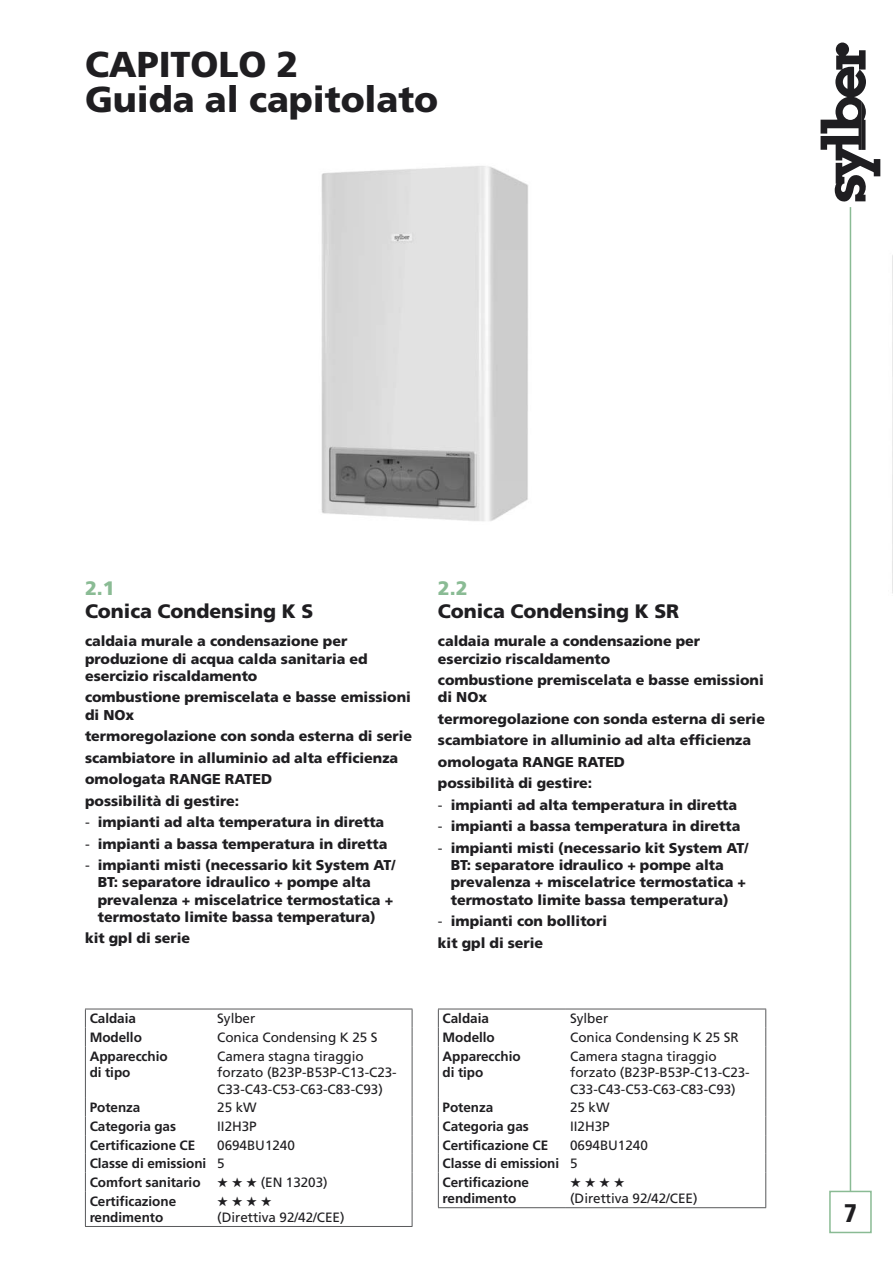
<style>
.page{position:relative;width:893px;height:1263px;background:#fff}
.page>*{position:absolute;margin:0;border:0;box-sizing:border-box;transform-origin:0 0}
.t1{font:900 36px/34.5px "Frutiger LT Std";letter-spacing:-.005em;color:#1f1e21}
.t2{font:900 condensed 25.5px "Frutiger LT Std";color:#1f1e21}
.t3{font:900 19.5px "Frutiger LT Std";letter-spacing:-.005em;color:#1f1e21}
.t4{font:900 19.5px "Frutiger LT Std";color:#8abb94}
.t5{font:900 14.25px/17.2px "Frutiger LT Std";letter-spacing:-.005em;color:#1f1e21}
.t6{font:700 13.5px/18.8px "Frutiger LT Std";letter-spacing:-.005em;color:#1f1e21}
.t7{font:13.5px/16.5px "Frutiger LT Std";letter-spacing:-.005em;color:#1f1e21}
.t8{font:13.5px "Zapf Dingbats ITC";color:#1f1e21}
.s1{font-weight:400}
</style>
<div class="page">
<hr style="left:850px;top:207px;width:1px;height:1022px;background:#8abb94">
<div style="left:829px;top:1191px;width:43px;height:42px;background:#fff;border:2px solid #8abb94"></div>
<svg style="left:821px;top:43px;width:59px;height:159px"></svg>
<img style="left:321px;top:166px;width:207px;height:355px">
<img style="left:892px;top:255px;width:1px;height:339px">
<hr style="left:438px;top:1009px;width:128px;height:1px;background:#58595b">
<hr style="left:566px;top:1009px;width:200px;height:1px;background:#58595b">
<svg style="left:438px;top:1009px;width:1px;height:37px"></svg>
<svg style="left:765px;top:1009px;width:1px;height:37px"></svg>
<hr style="left:438px;top:1046px;width:1px;height:52px;background:#58595b">
<hr style="left:765px;top:1046px;width:1px;height:52px;background:#58595b">
<svg style="left:438px;top:1098px;width:1px;height:74px"></svg>
<svg style="left:765px;top:1098px;width:1px;height:74px"></svg>
<hr style="left:438px;top:1172px;width:1px;height:35px;background:#58595b">
<hr style="left:765px;top:1172px;width:1px;height:35px;background:#58595b">
<hr style="left:438px;top:1207px;width:128px;height:1px;background:#58595b">
<hr style="left:566px;top:1207px;width:200px;height:1px;background:#58595b">
<hr style="left:85px;top:1009px;width:128px;height:1px;background:#58595b">
<hr style="left:213px;top:1009px;width:199px;height:1px;background:#58595b">
<svg style="left:85px;top:1009px;width:1px;height:37px"></svg>
<svg style="left:412px;top:1009px;width:1px;height:37px"></svg>
<hr style="left:85px;top:1046px;width:1px;height:52px;background:#58595b">
<hr style="left:412px;top:1046px;width:1px;height:52px;background:#58595b">
<svg style="left:85px;top:1098px;width:1px;height:93px"></svg>
<svg style="left:412px;top:1098px;width:1px;height:93px"></svg>
<hr style="left:85px;top:1191px;width:1px;height:35px;background:#58595b">
<hr style="left:412px;top:1191px;width:1px;height:35px;background:#58595b">
<hr style="left:85px;top:1226px;width:128px;height:1px;background:#58595b">
<hr style="left:213px;top:1226px;width:199px;height:1px;background:#58595b">
<h1 class="t1" style="left:85px;top:47px;width:355px">CAPITOLO 2<br>Guida al capitolato</h1>
<h3 class="t4" style="left:85px;top:576px;width:31px">2.1</h3>
<h3 class="t3" style="left:85px;top:599px;width:230px">Conica Condensing K S</h3>
<p class="t5" style="left:85px;top:633px;width:284px">caldaia murale a condensazione per produzione di acqua calda sanitaria ed esercizio riscaldamento</p>
<p class="t5" style="left:85px;top:689px;width:327px">combustione premiscelata e basse emissioni di NOx</p>
<p class="t5" style="left:85px;top:725px;width:329px;line-height:21.5px">termoregolazione con sonda esterna di serie scambiatore in alluminio ad alta efficienza omologata RANGE RATED<br>possibilità di gestire:</p>
<p class="t5" style="left:85px;top:813px;width:301px"><span class="s1">-</span> impianti ad alta temperatura in diretta</p>
<p class="t5" style="left:85px;top:835px;width:304px"><span class="s1">-</span> impianti a bassa temperatura in diretta</p>
<p class="t5" style="left:98px;top:856px;width:299px;text-indent:-13px"><span class="s1">-</span> impianti misti (necessario kit System AT/ BT: separatore idraulico + pompe alta prevalenza + miscelatrice termostatica + termostato limite bassa temperatura)</p>
<p class="t5" style="left:85px;top:930px;width:107px">kit gpl di serie</p>
<p class="t6" style="left:90px;top:1009px;width:48px">Caldaia</p>
<p class="t7" style="left:217px;top:1010px;width:40px">Sylber</p>
<p class="t6" style="left:90px;top:1028px;width:54px">Modello</p>
<p class="t7" style="left:217px;top:1029px;width:162px">Conica Condensing K 25 S</p>
<p class="t6" style="left:90px;top:1048px;width:80px;line-height:16.5px">Apparecchio di tipo</p>
<p class="t7" style="left:217px;top:1048px;width:181px">Camera stagna tiraggio forzato (B23P-B53P-C13-C23-<br>C33-C43-C53-C63-C83-C93)</p>
<p class="t6" style="left:90px;top:1098px;width:52px">Potenza</p>
<p class="t7" style="left:217px;top:1099px;width:41px">25 kW</p>
<p class="t6" style="left:90px;top:1117px;width:88px">Categoria gas</p>
<p class="t7" style="left:217px;top:1118px;width:41px">II2H3P</p>
<p class="t6" style="left:90px;top:1135px;width:107px">Certificazione CE</p>
<p class="t6" style="left:90px;top:1135px;width:240px;text-indent:128px"><span class="s1">0694BU1240<br></span>Classe di emissioni <span class="s1">5<br></span>Comfort sanitario ★ ★ ★ <span class="s1">(EN 13203)<br></span>Certificazione</p>
<p class="t6" style="left:90px;top:1208px;width:75px">rendimento</p>
<p class="t8" style="left:217px;top:1195px;width:56px">★ ★ ★ ★</p>
<p class="t7" style="left:217px;top:1209px;width:129px">(Direttiva 92/42/CEE)</p>
<h3 class="t4" style="left:438px;top:576px;width:31px">2.2</h3>
<h3 class="t3" style="left:438px;top:599px;width:243px">Conica Condensing K SR</h3>
<p class="t5" style="left:438px;top:633px;width:264px">caldaia murale a condensazione per esercizio riscaldamento</p>
<p class="t5" style="left:438px;top:671px;width:327px">combustione premiscelata e basse emissioni di NOx</p>
<p class="t5" style="left:438px;top:708px;width:329px;line-height:21.5px">termoregolazione con sonda esterna di serie scambiatore in alluminio ad alta efficienza omologata RANGE RATED<br>possibilità di gestire:</p>
<p class="t5" style="left:438px;top:796px;width:301px"><span class="s1">-</span> impianti ad alta temperatura in diretta</p>
<p class="t5" style="left:438px;top:818px;width:304px"><span class="s1">-</span> impianti a bassa temperatura in diretta</p>
<p class="t5" style="left:451px;top:839px;width:299px;text-indent:-13px"><span class="s1">-</span> impianti misti (necessario kit System AT/ BT: separatore idraulico + pompe alta prevalenza + miscelatrice termostatica + termostato limite bassa temperatura)</p>
<p class="t5" style="left:438px;top:910px;width:171px;line-height:21.5px"><span class="s1">-</span> impianti con bollitori kit gpl di serie</p>
<p class="t6" style="left:443px;top:1009px;width:48px">Caldaia</p>
<p class="t7" style="left:570px;top:1010px;width:40px">Sylber</p>
<p class="t6" style="left:443px;top:1028px;width:54px">Modello</p>
<p class="t7" style="left:570px;top:1029px;width:170px">Conica Condensing K 25 SR</p>
<p class="t6" style="left:443px;top:1048px;width:80px;line-height:16.5px">Apparecchio di tipo</p>
<p class="t7" style="left:570px;top:1048px;width:181px">Camera stagna tiraggio forzato (B23P-B53P-C13-C23-<br>C33-C43-C53-C63-C83-C93)</p>
<p class="t6" style="left:443px;top:1098px;width:52px">Potenza</p>
<p class="t7" style="left:570px;top:1099px;width:41px">25 kW</p>
<p class="t6" style="left:443px;top:1117px;width:88px">Categoria gas</p>
<p class="t7" style="left:570px;top:1118px;width:41px">II2H3P</p>
<p class="t6" style="left:443px;top:1135px;width:107px">Certificazione CE</p>
<p class="t6" style="left:443px;top:1135px;width:207px;text-indent:128px"><span class="s1">0694BU1240<br></span>Classe di emissioni <span class="s1">5<br></span>Certificazione</p>
<p class="t6" style="left:443px;top:1189px;width:75px">rendimento</p>
<p class="t8" style="left:570px;top:1176px;width:56px">★ ★ ★ ★</p>
<p class="t7" style="left:570px;top:1190px;width:129px">(Direttiva 92/42/CEE)</p>
<h2 class="t2" style="left:844px;top:1197px;width:15px">7</h2>
</div>
